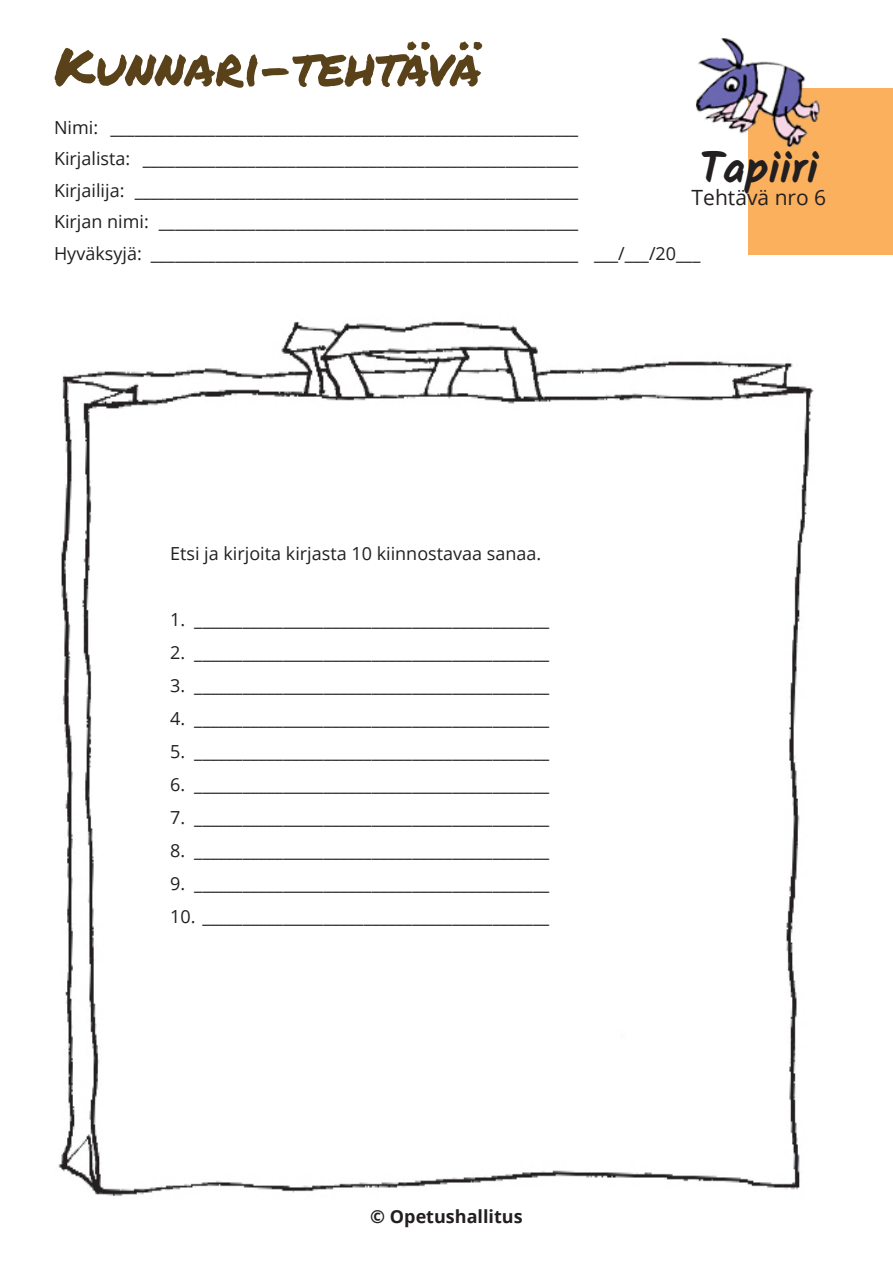
<style>
.page{position:relative;width:893px;height:1263px;background:#fff}
.page>*{position:absolute;margin:0;border:0;box-sizing:border-box;transform-origin:0 0}
.t1{font:52.5px "Permanent Marker";color:#59411a}
.t2{font:700 43.5px "Kalam";color:#231f20}
.t3{font:21px "Open Sans";color:#231f20}
.t4{font:18px/31.5px "Open Sans";color:#231f20}
.t5{font:700 18px "Open Sans";color:#231f20}
</style>
<div class="page">
<div style="left:748px;top:88px;width:145px;height:167px;background:#fab05d"></div>
<img style="left:696px;top:38px;width:125px;height:110px">
<img style="left:58px;top:321px;width:756px;height:875px">
<h1 class="t1" style="left:54px;top:28px;width:428px">Kunnari-tehtävä</h1>
<p class="t4" style="left:54px;top:111px;width:648px">Nimi: __________________________________________________________<br>Kirjalista: ______________________________________________________<br>Kirjailija: _______________________________________________________<br>Kirjan nimi: ____________________________________________________<br>Hyväksyjä: _____________________________________________________ ___/___/20___</p>
<h2 class="t2" style="left:700px;top:142px;width:120px">Tapiiri</h2>
<p class="t3" style="left:692px;top:183px;width:136px">Tehtävä nro 6</p>
<p class="t4" style="left:170px;top:537px;width:373px">Etsi ja kirjoita kirjasta 10 kiinnostavaa sanaa.</p>
<p class="t4" style="left:170px;top:603px;width:381px">1. ____________________________________________</p>
<p class="t4" style="left:170px;top:636px;width:381px">2. ____________________________________________</p>
<p class="t4" style="left:170px;top:669px;width:381px">3. ____________________________________________</p>
<p class="t4" style="left:170px;top:702px;width:381px">4. ____________________________________________</p>
<p class="t4" style="left:170px;top:735px;width:381px">5. ____________________________________________</p>
<p class="t4" style="left:170px;top:768px;width:381px">6. ____________________________________________</p>
<p class="t4" style="left:170px;top:801px;width:381px">7. ____________________________________________</p>
<p class="t4" style="left:170px;top:834px;width:381px">8. ____________________________________________</p>
<p class="t4" style="left:170px;top:867px;width:381px">9. ____________________________________________</p>
<p class="t4" style="left:170px;top:900px;width:381px">10. ___________________________________________</p>
<p class="t5" style="left:370px;top:1203px;width:154px">© Opetushallitus</p>
</div>
